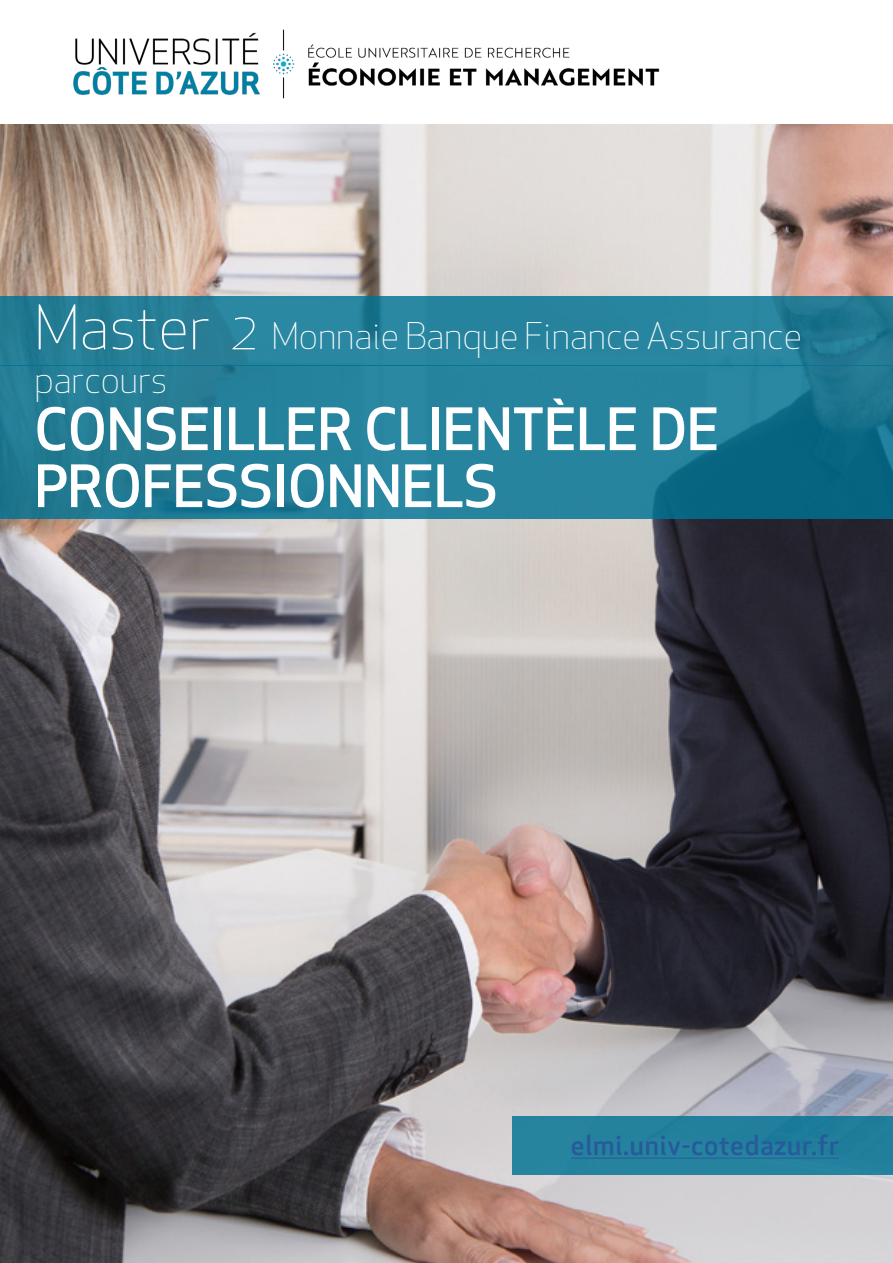
<style>
.page{position:relative;width:893px;height:1263px;background:#fff}
.page>*{position:absolute;margin:0;border:0;box-sizing:border-box;transform-origin:0 0}
.t1{font:500 57px/57px "Apex New";color:#fff}
.t2{font:300 36px/43.8px "Apex New";color:#fff}
.t3{font:500 27px "Apex New";letter-spacing:.03em;color:#275b9b}
.s1{font-size:60px}
.s2{font-size:51px}
</style>
<div class="page">
<img style="left:0;top:124px;width:893px;height:1139px">
<div style="left:512px;top:1116px;width:381px;height:58px;background:#24829e"></div>
<hr style="left:571px;top:1158px;width:268px;height:1px;background:#275b9b">
<svg style="left:0;top:297px;width:893px;height:69px;background:#25819b"></svg>
<svg style="left:0;top:366px;width:893px;height:153px;background:#207c96"></svg>
<img style="left:73px;top:29px;width:587px;height:70px">
<p class="t2" style="left:35px;top:315px;width:769px"><span class="s1">Master</span> <span class="s2">2</span> Monnaie Banque Finance Assurance parcours</p>
<h1 class="t1" style="left:35px;top:400px;width:686px">CONSEILLER CLIENTÈLE DE<br>PROFESSIONNELS</h1>
<p class="t3" style="left:571px;top:1127px;width:270px">elmi.univ-cotedazur.fr</p>
</div>
